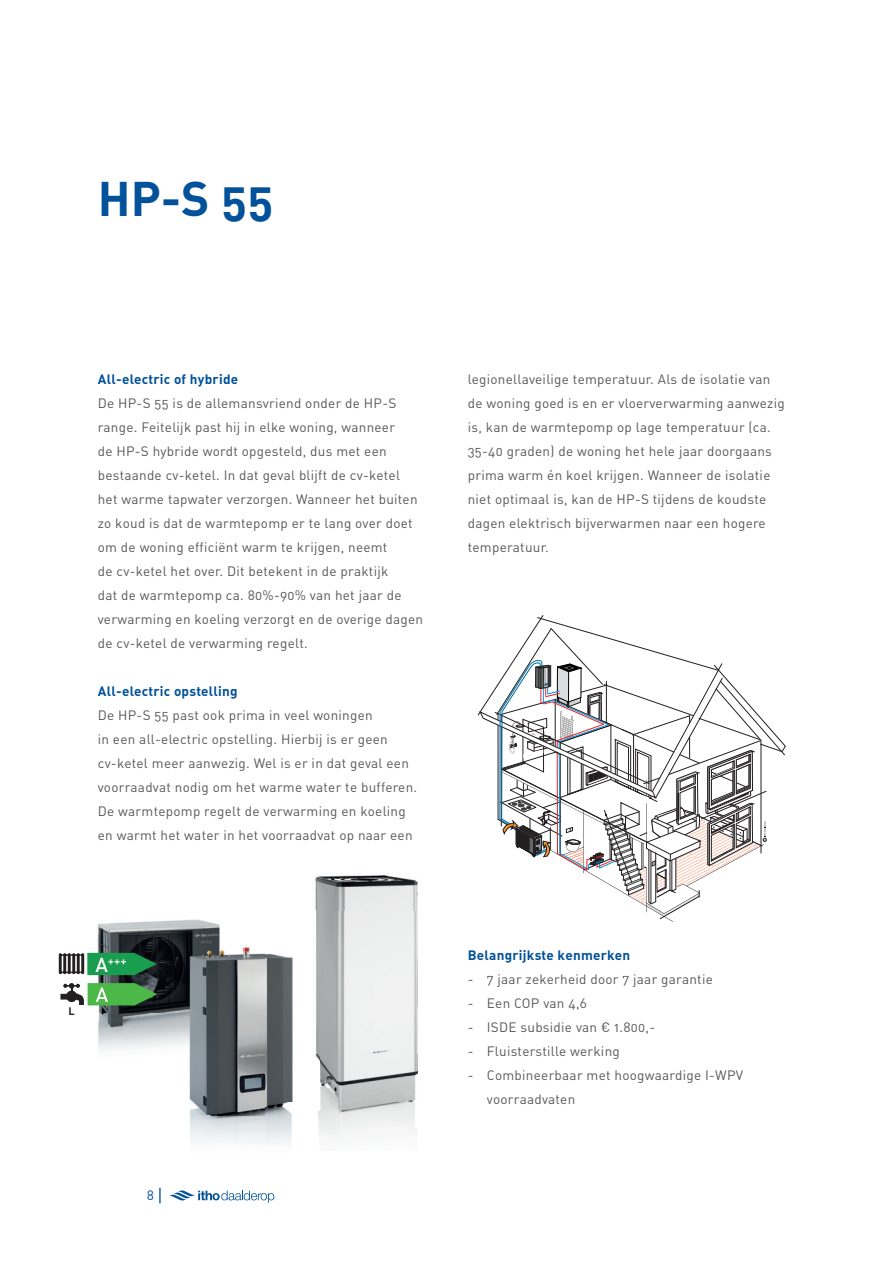
<style>
.page{position:relative;width:893px;height:1263px;background:#fff}
.page>*{position:absolute;margin:0;border:0;box-sizing:border-box;transform-origin:0 0}
.t1{font:48px "DIN Bold Alternate";color:#01519b}
.t2{font:13.5px/24px "DIN Regular Alternate";letter-spacing:.02em;color:#57585a}
.t3{font:13.5px "DIN Bold Alternate";letter-spacing:.02em;color:#01519b}
.t4{font:13.5px "DIN Regular Alternate";color:#01519b}
.t5{font:500 11.7px "DIN";color:#fff}
.t6{font:10.65px "DIN Bold Alternate";color:#231f20}
.s1{font-size:20.1px}
.s2{font-size:18px}
</style>
<div class="page">
<svg style="left:169px;top:1190px;width:105px;height:13px"></svg>
<img style="left:87px;top:919px;width:178px;height:197px">
<img style="left:315px;top:875px;width:103px;height:35px">
<img style="left:265px;top:910px;width:153px;height:240px">
<svg style="left:62px;top:953px;width:95px;height:22px;background:#31935a"></svg>
<hr style="left:81px;top:953px;width:3px;height:21px;background:#231f20">
<hr style="left:77px;top:953px;width:3px;height:21px;background:#231f20">
<hr style="left:72px;top:953px;width:3px;height:21px;background:#231f20">
<hr style="left:68px;top:953px;width:3px;height:21px;background:#231f20">
<hr style="left:63px;top:953px;width:3px;height:21px;background:#231f20">
<hr style="left:59px;top:953px;width:3px;height:21px;background:#231f20">
<svg style="left:60px;top:983px;width:97px;height:22px"></svg>
<svg style="left:478px;top:615px;width:308px;height:307px"></svg>
<h1 class="t1" style="left:98px;top:167px;width:177px">HP-S 55</h1>
<p class="t3" style="left:98px;top:370px;width:142px">All-electric of hybride</p>
<p class="t2" style="left:98px;top:391px;width:327px">De HP-S 55 is de allemansvriend onder de HP-S range. Feitelijk past hij in elke woning, wanneer<br>de HP-S hybride wordt opgesteld, dus met een bestaande cv-ketel. In dat geval blijft de cv-ketel<br>het warme tapwater verzorgen. Wanneer het buiten zo koud is dat de warmtepomp er te lang over doet om de woning efficiënt warm te krijgen, neemt<br>de cv-ketel het over. Dit betekent in de praktijk<br>dat de warmtepomp ca. 80%-90% van het jaar de verwarming en koeling verzorgt en de overige dagen de cv-ketel de verwarming regelt.</p>
<p class="t3" style="left:98px;top:682px;width:141px">All-electric opstelling</p>
<p class="t2" style="left:98px;top:703px;width:321px">De HP-S 55 past ook prima in veel woningen<br>in een all-electric opstelling. Hierbij is er geen cv-ketel meer aanwezig. Wel is er in dat geval een voorraadvat nodig om het warme water te bufferen.<br>De warmtepomp regelt de verwarming en koeling en warmt het water in het voorraadvat op naar een</p>
<p class="t6" style="left:69px;top:1004px;width:8px">L</p>
<p class="t5" style="left:95px;top:953px;width:33px"><span class="s1">A</span>+++</p>
<p class="t4" style="left:147px;top:1187px;width:18px">8 <span class="s2">|</span></p>
<p class="t2" style="left:468px;top:367px;width:318px">legionellaveilige temperatuur. Als de isolatie van de woning goed is en er vloerverwarming aanwezig is, kan de warmtepomp op lage temperatuur (ca.<br>35-40 graden) de woning het hele jaar doorgaans prima warm én koel krijgen. Wanneer de isolatie niet optimaal is, kan de HP-S tijdens de koudste dagen elektrisch bijverwarmen naar een hogere temperatuur.</p>
<p class="t3" style="left:468px;top:946px;width:164px">Belangrijkste kenmerken</p>
<p class="t2" style="left:468px;top:967px;width:247px">- 7 jaar zekerheid door 7 jaar garantie</p>
<p class="t2" style="left:468px;top:991px;width:121px">- Een COP van 4,6</p>
<p class="t2" style="left:468px;top:1015px;width:189px">- ISDE subsidie van € 1.800,-</p>
<p class="t2" style="left:468px;top:1039px;width:154px">- Fluisterstille werking</p>
<p class="t2" style="left:487px;top:1063px;width:258px;text-indent:-19px">- Combineerbaar met hoogwaardige I-WPV voorraadvaten</p>
</div>
